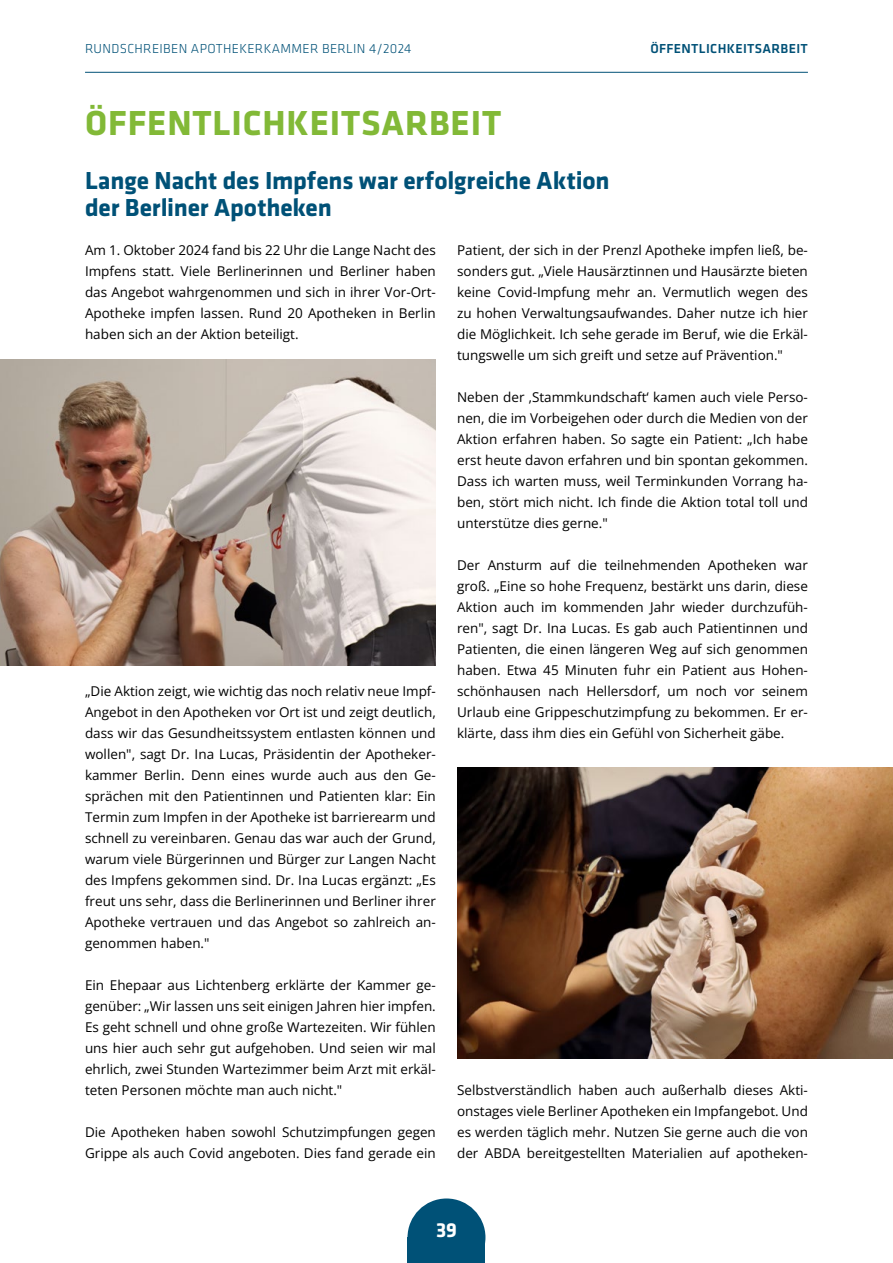
<style>
.page{position:relative;width:893px;height:1263px;background:#fff}
.page>*{position:absolute;margin:0;border:0;box-sizing:border-box;transform-origin:0 0}
.t1{font:700 36px "Klavika Basic";letter-spacing:.025em;color:#82b937}
.t2{font:700 25.5px/27px "Klavika Basic";letter-spacing:-.005em;color:#005177}
.t3{font:700 21px "Klavika Basic";color:#fff}
.t4{font:13.5px/21px "Open Sans";color:#000;text-align:justify}
.t5{font:300 13.5px "Klavika Basic";letter-spacing:.025em;color:#005177}
.t6{font:500 13.5px "Klavika Basic";letter-spacing:.025em;color:#005177}
</style>
<div class="page">
<svg style="left:407px;top:1198px;width:78px;height:65px;background:#236889"></svg>
<hr style="left:85px;top:72px;width:723px;height:1px;background:#005177">
<img style="left:0;top:360px;width:436px;height:306px">
<img style="left:457px;top:767px;width:436px;height:291px">
<p class="t5" style="left:85px;top:40px;width:328px">RUNDSCHREIBEN APOTHEKERKAMMER BERLIN 4/2024</p>
<p class="t6" style="left:650px;top:39px;width:159px">ÖFFENTLICHKEITSARBEIT</p>
<h1 class="t1" style="left:85px;top:97px;width:418px">ÖFFENTLICHKEITSARBEIT</h1>
<h2 class="t2" style="left:85px;top:166px;width:526px">Lange Nacht des Impfens war erfolgreiche Aktion der Berliner Apotheken</h2>
<p class="t4" style="left:85px;top:239px;width:352px">Am 1. Oktober 2024 fand bis 22 Uhr die Lange Nacht des Impfens statt. Viele Berlinerinnen und Berliner haben das Angebot wahrgenommen und sich in ihrer Vor-Ort-Apotheke impfen lassen. Rund 20 Apotheken in Berlin haben sich an der Aktion beteiligt.</p>
<p class="t4" style="left:457px;top:239px;width:352px">Patient, der sich in der Prenzl Apotheke impfen ließ, be&shy;sonders gut. „Viele Hausärztinnen und Hausärzte bieten keine Covid-Impfung mehr an. Vermutlich wegen des zu hohen Verwaltungsaufwandes. Daher nutze ich hier die Möglichkeit. Ich sehe gerade im Beruf, wie die Erkäl&shy;tungswelle um sich greift und setze auf Prävention."</p>
<p class="t4" style="left:457px;top:386px;width:352px">Neben der ‚Stammkundschaft‘ kamen auch viele Perso&shy;nen, die im Vorbeigehen oder durch die Medien von der Aktion erfahren haben. So sagte ein Patient: „Ich habe erst heute davon erfahren und bin spontan gekommen.<br>Dass ich warten muss, weil Terminkunden Vorrang ha&shy;ben, stört mich nicht. Ich finde die Aktion total toll und unterstütze dies gerne."</p>
<p class="t4" style="left:457px;top:554px;width:352px">Der Ansturm auf die teilnehmenden Apotheken war groß. „Eine so hohe Frequenz, bestärkt uns darin, diese Aktion auch im kommenden Jahr wieder durchzufüh&shy;ren", sagt Dr. Ina Lucas. Es gab auch Patientinnen und Patienten, die einen längeren Weg auf sich genommen haben. Etwa 45 Minuten fuhr ein Patient aus Hohen&shy;schönhausen nach Hellersdorf, um noch vor seinem Urlaub eine Grippeschutzimpfung zu bekommen. Er er&shy;klärte, dass ihm dies ein Gefühl von Sicherheit gäbe.</p>
<p class="t4" style="left:85px;top:680px;width:352px">„Die Aktion zeigt, wie wichtig das noch relativ neue Impf-Angebot in den Apotheken vor Ort ist und zeigt deutlich, dass wir das Gesundheitssystem entlasten können und wollen", sagt Dr. Ina Lucas, Präsidentin der Apotheker&shy;kammer Berlin. Denn eines wurde auch aus den Ge&shy;sprächen mit den Patientinnen und Patienten klar: Ein Termin zum Impfen in der Apotheke ist barrierearm und schnell zu vereinbaren. Genau das war auch der Grund, warum viele Bürgerinnen und Bürger zur Langen Nacht des Impfens gekommen sind. Dr. Ina Lucas ergänzt: „Es freut uns sehr, dass die Berlinerinnen und Berliner ihrer Apotheke vertrauen und das Angebot so zahlreich an&shy;genommen haben."</p>
<p class="t4" style="left:85px;top:974px;width:352px">Ein Ehepaar aus Lichtenberg erklärte der Kammer ge&shy;genüber: „Wir lassen uns seit einigen Jahren hier impfen.<br>Es geht schnell und ohne große Wartezeiten. Wir fühlen uns hier auch sehr gut aufgehoben. Und seien wir mal ehrlich, zwei Stunden Wartezimmer beim Arzt mit erkäl&shy;teten Personen möchte man auch nicht."</p>
<p class="t4" style="left:85px;top:1121px;width:352px">Die Apotheken haben sowohl Schutzimpfungen gegen<br>Grippe als auch Covid angeboten. Dies fand gerade ein</p>
<p class="t4" style="left:457px;top:1079px;width:352px">Selbstverständlich haben auch außerhalb dieses Akti&shy;onstages viele Berliner Apotheken ein Impfangebot. Und es werden täglich mehr. Nutzen Sie gerne auch die von der ABDA bereitgestellten Materialien auf apotheken-</p>
<h3 class="t3" style="left:436px;top:1215px;width:22px">39</h3>
</div>
